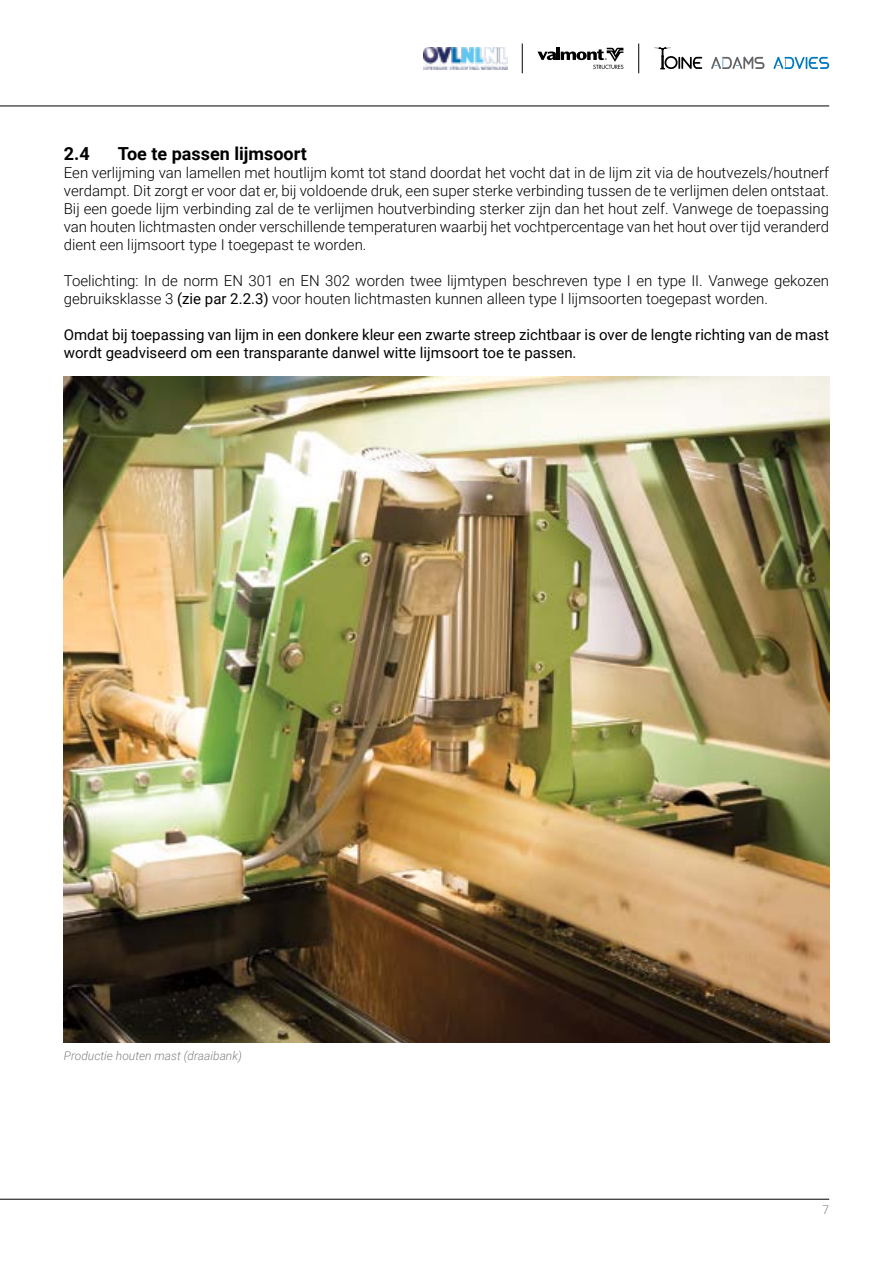
<style>
.page{position:relative;width:893px;height:1263px;background:#fff}
.page>*{position:absolute;margin:0;border:0;box-sizing:border-box;transform-origin:0 0}
.t1{font:700 18px "Roboto";color:#000}
.t2{font:300 15px/18px "Roboto";color:#000;text-align:justify}
.t3{font:15px/18px "Roboto";color:#000}
.t4{font:italic 300 12px "Roboto";color:#808285}
.t5{font:300 12px "Roboto";color:#808285}
.s1{font-weight:400}
</style>
<div class="page">
<img style="left:64px;top:376px;width:765px;height:666px">
<hr style="left:0;top:1199px;width:829px;height:1px;background:#000">
<hr style="left:638px;top:43px;width:1px;height:30px;background:#000">
<hr style="left:522px;top:43px;width:1px;height:30px;background:#000">
<svg style="left:538px;top:48px;width:85px;height:21px"></svg>
<svg style="left:773px;top:57px;width:56px;height:12px"></svg>
<svg style="left:711px;top:57px;width:53px;height:12px"></svg>
<svg style="left:655px;top:48px;width:47px;height:21px"></svg>
<img style="left:423px;top:48px;width:84px;height:21px">
<hr style="left:0;top:106px;width:829px;height:1px;background:#000">
<p class="t1" style="left:64px;top:141px;width:27px">2.4</p>
<p class="t1" style="left:118px;top:141px;width:191px">Toe te passen lijmsoort</p>
<p class="t2" style="left:64px;top:163px;width:767px">Een verlijming van lamellen met houtlijm komt tot stand doordat het vocht dat in de lijm zit via de houtvezels/houtnerf verdampt. Dit zorgt er voor dat er, bij voldoende druk, een super sterke verbinding tussen de te verlijmen delen ontstaat.<br>Bij een goede lijm verbinding zal de te verlijmen houtverbinding sterker zijn dan het hout zelf. Vanwege de toepassing van houten lichtmasten onder verschillende temperaturen waarbij het vochtpercentage van het hout over tijd veranderd dient een lijmsoort type I toegepast te worden.</p>
<p class="t2" style="left:64px;top:271px;width:767px">Toelichting: In de norm EN 301 en EN 302 worden twee lijmtypen beschreven type I en type II. Vanwege gekozen gebruiksklasse 3 <span class="s1">(zie par 2.2.3)</span> voor houten lichtmasten kunnen alleen type I lijmsoorten toegepast worden.</p>
<p class="t3" style="left:64px;top:325px;width:767px">Omdat bij toepassing van lijm in een donkere kleur een zwarte streep zichtbaar is over de lengte richting van de mast wordt geadviseerd om een transparante danwel witte lijmsoort toe te passen.</p>
<p class="t4" style="left:64px;top:1048px;width:180px">Productie houten mast (draaibank)</p>
<p class="t5" style="left:822px;top:1201px;width:8px">7</p>
</div>
